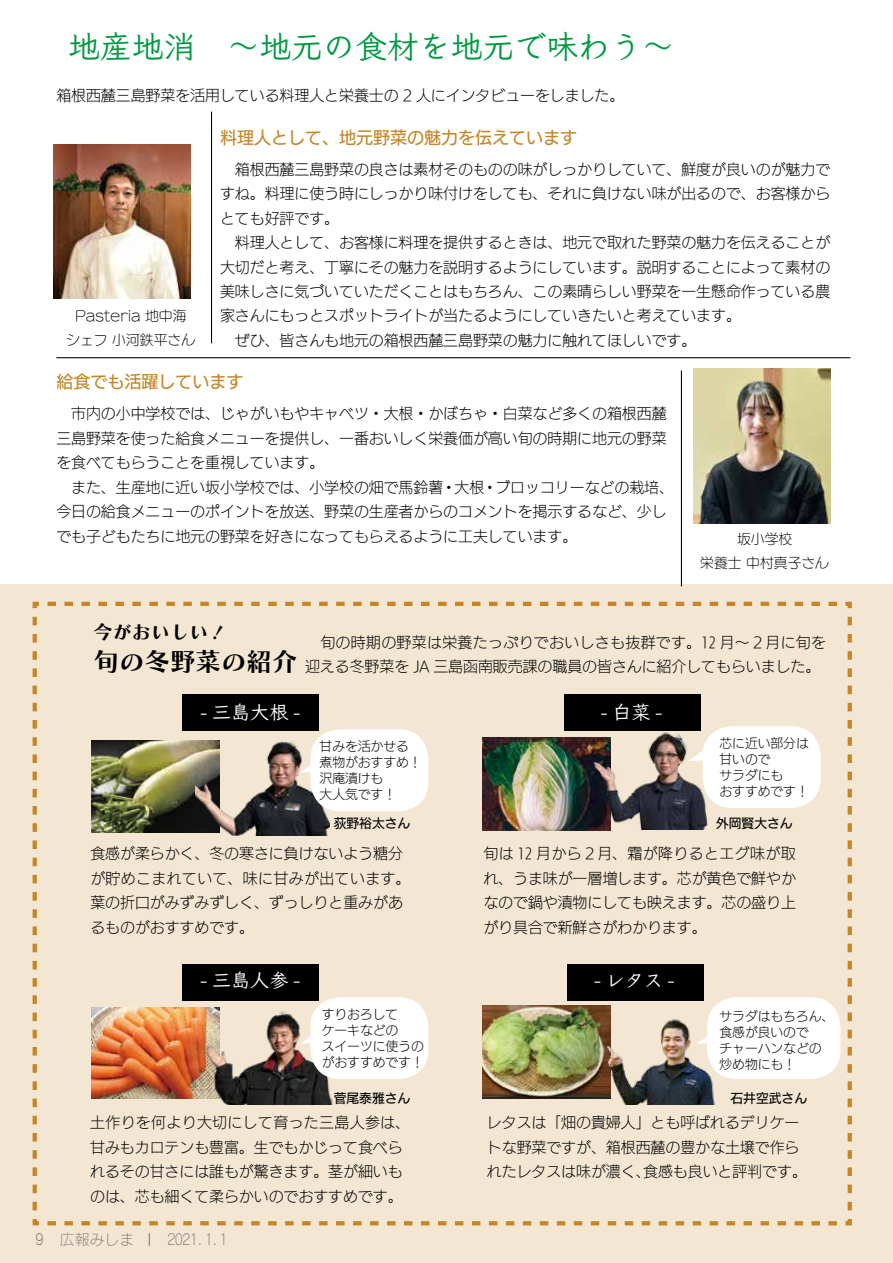
<style>
.page{position:relative;width:893px;height:1263px;background:#fff}
.page>*{position:absolute;margin:0;border:0;box-sizing:border-box;transform-origin:0 0}
.t1{font:31.95px "Klee Pro DB";color:#094}
.t2{font:25.5px "Chiaro Std B";color:#000}
.t3{font:19.2px "Klee Pro DB";color:#fff}
.t4{font:19.2px "Chiaro Std B";color:#000}
.t5{font:16.95px "UD Kakugo Large Pro M";color:#c48627}
.t6{font:14.85px/24.5px "UD Kakugo Large Pro L";color:#000}
.t7{font:14.85px/24.5px "UD Kakugo Large Pr 6 N L";color:#000}
.t8{font:14.85px "Rodin Cattleya Pro L";color:#727171}
.t9{font:14.85px "Rodin Cattleya Pro L";color:#595757;scale:.8 1}
.t10{font:13.8px/24.5px "UD Marugo Large Pro L";color:#000;text-align:center}
.t11{font:12.75px/15.9px "UD Kakugo Large Pro L";color:#000}
.t12{font:12.75px "UD Kakugo Large Pro M";color:#000}
.s1{font-family:"UD Kakugo Large Pr 6 N L"}
</style>
<div class="page">
<div style="left:0;top:585px;width:893px;height:678px;background:#f3e7d3"></div>
<svg style="left:32px;top:601px;width:820px;height:625px"></svg>
<img style="left:53px;top:144px;width:137px;height:155px">
<img style="left:693px;top:369px;width:137px;height:154px">
<hr style="left:56px;top:357px;width:794px;height:1px;background:#000">
<hr style="left:211px;top:112px;width:1px;height:231px;background:#000">
<hr style="left:681px;top:370px;width:1px;height:216px;background:#000">
<img style="left:92px;top:740px;width:127px;height:92px">
<img style="left:92px;top:1008px;width:111px;height:90px">
<img style="left:483px;top:1005px;width:111px;height:93px">
<img style="left:483px;top:737px;width:127px;height:94px">
<img style="left:196px;top:741px;width:134px;height:95px">
<img style="left:203px;top:1005px;width:134px;height:99px">
<img style="left:594px;top:1005px;width:134px;height:99px">
<img style="left:551px;top:728px;width:220px;height:101px">
<div style="left:310px;top:729px;width:118px;height:82px;background:#fff;border-radius:30px"></div>
<div style="left:310px;top:997px;width:118px;height:82px;background:#fff;border-radius:30px"></div>
<div style="left:707px;top:997px;width:133px;height:82px;background:#fff;border-radius:30px"></div>
<div style="left:703px;top:726px;width:118px;height:82px;background:#fff;border-radius:30px"></div>
<svg style="left:300px;top:762px;width:11px;height:10px"></svg>
<svg style="left:300px;top:1033px;width:11px;height:11px"></svg>
<svg style="left:697px;top:1033px;width:10px;height:11px"></svg>
<svg style="left:688px;top:750px;width:15px;height:11px"></svg>
<div style="left:183px;top:694px;width:136px;height:36px;background:#000"></div>
<div style="left:183px;top:964px;width:136px;height:36px;background:#000"></div>
<div style="left:568px;top:964px;width:136px;height:36px;background:#000"></div>
<div style="left:565px;top:694px;width:136px;height:36px;background:#000"></div>
<svg style="left:149px;top:1233px;width:1px;height:13px"></svg>
<h1 class="t1" style="left:68px;top:26px;width:607px">地産地消　～地元の食材を地元で味わう~</h1>
<p class="t6" style="left:56px;top:83px;width:570px">箱根西麓三島野菜を活用している料理人と栄養士の 2 人にインタビューをしました。</p>
<p class="t10" style="left:66px;top:302px;width:130px">Pasteria 地中海<br>シェフ小河鉄平さん</p>
<p class="t5" style="left:220px;top:123px;width:359px">料理人として、地元野菜の魅力を伝えています</p>
<p class="t6" style="left:220px;top:156px;width:612px">　箱根西麓三島野菜の良さは素材そのものの味がしっかりしていて、鮮度が良いのが魅力ですね。料理に使う時にしっかり味付けをしても、それに負けない味が出るので、お客様からとても好評です。<br>　料理人として、お客様に料理を提供するときは、地元で取れた野菜の魅力を伝えることが大切だと考え、丁寧にその魅力を説明するようにしています。説明することによって素材の美味しさに気づいていただくことはもちろん、<span class="s1">この素晴らしい野菜を一生懸命作っている農</span></p>
<p class="t7" style="left:220px;top:304px;width:522px">家さんにもっとスポットライトが当たるようにしていきたいと考えています。　ぜひ、皆さんも地元の箱根西麓三島野菜の魅力に触れてほしいです。</p>
<p class="t5" style="left:56px;top:368px;width:189px">給食でも活躍しています</p>
<p class="t6" style="left:56px;top:401px;width:619px">　市内の小中学校では、じゃがいもやキャベツ・大根・かぼちゃ・白菜など多くの箱根西麓三島野菜を使った給食メニューを提供し、一番おいしく栄養価が高い旬の時期に地元の野菜を食べてもらうことを重視しています。<br>　また、生産地に近い坂小学校では、小学校の畑で馬鈴薯・大根・ブロッコリーなどの栽培、今日の給食メニューのポイントを放送、野菜の生産者からのコメントを掲示するなど、少しでも子どもたちに地元の野菜を好きになってもらえるように工夫しています。</p>
<p class="t10" style="left:700px;top:525px;width:130px">坂小学校<br>栄養士中村真子さん</p>
<p class="t9" style="left:36px;top:1230px;width:12px">9</p>
<p class="t4" style="left:94px;top:620px;width:135px">今がおいしい!</p>
<h2 class="t2" style="left:94px;top:646px;width:206px">旬の冬野菜の紹介</h2>
<p class="t6" style="left:305px;top:629px;width:522px">　旬の時期の野菜は栄養たっぷりでおいしさも抜群です。12 月～２月に旬を迎える冬野菜を JA 三島函南販売課の職員の皆さんに紹介してもらいました。</p>
<p class="t3" style="left:201px;top:700px;width:101px">- 三島大根 -</p>
<p class="t3" style="left:601px;top:700px;width:63px">-白菜 -</p>
<p class="t11" style="left:320px;top:738px;width:104px">甘みを活かせる煮物がおすすめ!沢庵漬けも<br>大人気です!</p>
<p class="t11" style="left:719px;top:735px;width:91px">芯に近い部分は甘いので<br>サラダにも<br>おすすめです!</p>
<p class="t12" style="left:334px;top:812px;width:78px">荻野裕太さん</p>
<p class="t12" style="left:716px;top:812px;width:78px">外岡賢大さん</p>
<p class="t6" style="left:90px;top:841px;width:322px">食感が柔らかく、冬の寒さに負けないよう糖分が貯めこまれていて、味に甘みが出ています。葉の折口がみずみずしく、ずっしりと重みがあるものがおすすめです。</p>
<p class="t6" style="left:483px;top:841px;width:314px;text-align:justify">旬は 12 月から２月、霜が降りるとエグ味が取れ、うま味が一層増します。芯が黄色で鮮やかなので鍋や漬物にしても映えます。芯の盛り上がり具合で新鮮さがわかります。</p>
<p class="t3" style="left:201px;top:968px;width:101px">- 三島人参 -</p>
<p class="t3" style="left:594px;top:968px;width:82px">- レタス -</p>
<p class="t11" style="left:322px;top:1005px;width:104px">すりおろして<br>ケーキなどの<br>スイーツに使うのがおすすめです!</p>
<p class="t11" style="left:719px;top:1008px;width:116px">サラダはもちろん、食感が良いので<br>チャーハンなどの炒め物にも!</p>
<p class="t12" style="left:334px;top:1088px;width:78px">菅尾泰雅さん</p>
<p class="t12" style="left:730px;top:1088px;width:78px">石井空武さん</p>
<p class="t6" style="left:90px;top:1110px;width:321px">土作りを何より大切にして育った三島人参は、甘みもカロテンも豊富。生でもかじって食べられるその甘さには誰もが驚きます。茎が細いものは、芯も細くて柔らかいのでおすすめです。</p>
<p class="t6" style="left:487px;top:1110px;width:314px">レタスは「畑の貴婦人」とも呼ばれるデリケー</p>
<p class="t6" style="left:487px;top:1134px;width:314px">トな野菜ですが、箱根西麓の豊かな土壌で作ら</p>
<p class="t6" style="left:643px;top:1159px;width:165px">食感も良いと評判です。</p>
<p class="t6" style="left:487px;top:1159px;width:165px">れたレタスは味が濃く、</p>
<p class="t8" style="left:60px;top:1230px;width:76px">広報みしま</p>
<p class="t8" style="left:168px;top:1230px;width:61px">２０２1．1．1</p>
</div>
